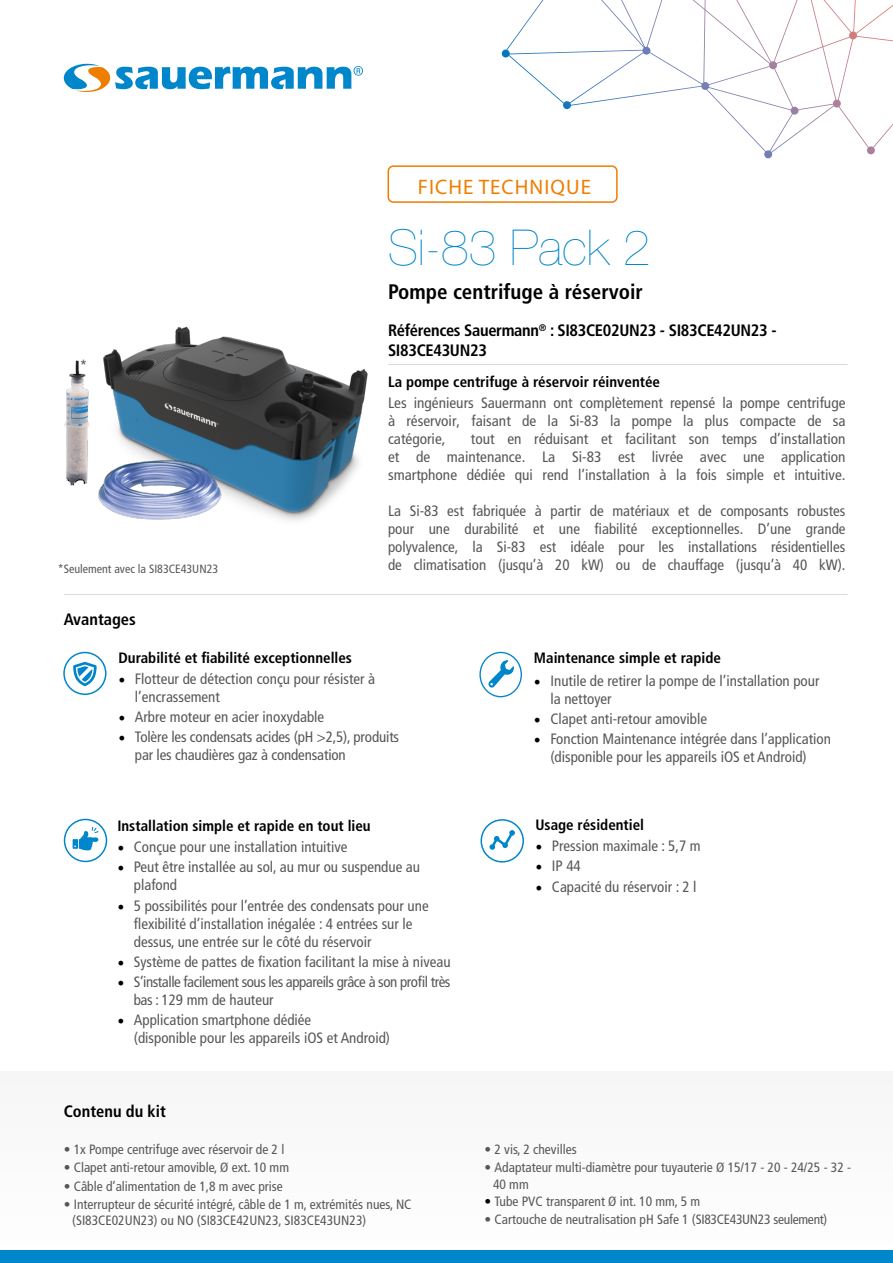
<style>
.page{position:relative;width:893px;height:1263px;background:#fff}
.page>*{position:absolute;margin:0;border:0;box-sizing:border-box;transform-origin:0 0}
.t1{font:200 49.5px "Helvetica Neue LT Std";color:#0086ca}
.t2{font:700 condensed 21px "Frutiger LT Std";color:#000}
.t3{font:21px "Myriad Pro";letter-spacing:.05em;color:#ef7d00}
.t4{font:700 condensed 16.5px/19.8px "Frutiger LT Std";letter-spacing:-.02em;color:#000}
.t5{font:700 condensed 16.5px "Frutiger LT Std";color:#000}
.t6{font:condensed 15px/18px "Frutiger LT Std";color:#575756}
.t7{font:700 condensed 15px "Frutiger LT Std";color:#000}
.t8{font:condensed 15px/18px "Frutiger LT Std";letter-spacing:-.03em;color:#575756}
.t9{font:condensed 13.5px/16.2px "Frutiger LT Std";color:#575756}
.t10{font:condensed 12px "Frutiger LT Std";color:#575756}
.s1{font-family:"Minion Pro";font-stretch:normal;font-size:18px;color:#000}
.s2{color:#000}
</style>
<div class="page">
<div style="left:0;top:1071px;width:893px;height:192px;background:#fafafa"></div>
<svg style="left:502px;top:0;width:391px;height:158px"></svg>
<svg style="left:64px;top:64px;width:299px;height:28px"></svg>
<div style="left:0;top:1251px;width:893px;height:12px;background:#0086ca"></div>
<img style="left:107px;top:326px;width:261px;height:195px">
<img style="left:98px;top:451px;width:136px;height:70px">
<img style="left:64px;top:354px;width:43px;height:139px">
<hr style="left:64px;top:594px;width:784px;height:1px;background:#dadada">
<hr style="left:388px;top:364px;width:460px;height:1px;background:#dadada">
<div style="left:387px;top:165px;width:231px;height:38px;border:2px solid #ef7d00;border-radius:5px"></div>
<svg style="left:480px;top:652px;width:41px;height:45px"></svg>
<div style="left:479px;top:652px;width:43px;height:45px;border:1px solid #0086ca;border-radius:50%"></div>
<svg style="left:488px;top:660px;width:26px;height:28px"></svg>
<div style="left:64px;top:819px;width:43px;height:43px;border:2px solid #0086ca;border-radius:50%"></div>
<svg style="left:73px;top:827px;width:25px;height:23px"></svg>
<div style="left:63px;top:652px;width:43px;height:43px;border:2px solid #0086ca;border-radius:50%"></div>
<svg style="left:73px;top:662px;width:24px;height:24px"></svg>
<div style="left:480px;top:819px;width:44px;height:43px;border:2px solid #0086ca;border-radius:50%"></div>
<svg style="left:489px;top:830px;width:26px;height:20px"></svg>
<p class="t6" style="left:80px;top:357px;width:9px">*</p>
<p class="t10" style="left:58px;top:562px;width:162px">*Seulement avec la SI83CE43UN23</p>
<p class="t5" style="left:64px;top:610px;width:74px">Avantages</p>
<h2 class="t3" style="left:418px;top:174px;width:175px">FICHE TECHNIQUE</h2>
<h1 class="t1" style="left:388px;top:219px;width:264px">Si-83 Pack 2</h1>
<h2 class="t2" style="left:388px;top:279px;width:257px">Pompe centrifuge à réservoir</h2>
<p class="t4" style="left:388px;top:320px;width:390px">Références Sauermann<sup>®</sup> : SI83CE02UN23 - SI83CE42UN23 -<br>SI83CE43UN23</p>
<p class="t7" style="left:388px;top:372px;width:274px">La pompe centrifuge à réservoir réinventée</p>
<p class="t6" style="left:388px;top:394px;width:459px;text-align:justify">Les ingénieurs Sauermann ont complètement repensé la pompe centrifuge à réservoir, faisant de la Si-83 la pompe la plus compacte de sa catégorie,</p>
<p class="t6" style="left:388px;top:430px;width:459px;text-align:justify;text-indent:83px">tout en réduisant et facilitant son temps d’installation et de maintenance. La Si-83 est livrée avec une application smartphone dédiée qui rend l’installation à la fois simple et intuitive.</p>
<p class="t6" style="left:388px;top:502px;width:459px;text-align:justify">La Si-83 est fabriquée à partir de matériaux et de composants robustes pour une durabilité et une fiabilité exceptionnelles. D’une grande polyvalence, la Si-83 est idéale pour les installations résidentielles de climatisation (jusqu’à 20 kW) ou de chauffage (jusqu’à 40 kW).</p>
<p class="t7" style="left:118px;top:649px;width:235px">Durabilité et fiabilité exceptionnelles</p>
<p class="t6" style="left:135px;top:670px;width:242px;text-indent:-16px"><span class="s1">•</span> Flotteur de détection conçu pour résister à l’encrassement</p>
<p class="t6" style="left:118px;top:708px;width:207px"><span class="s1">•</span> Arbre moteur en acier inoxydable</p>
<p class="t6" style="left:135px;top:728px;width:266px;text-indent:-16px"><span class="s1">•</span> Tolère les condensats acides (pH &gt;2,5), produits par les chaudières gaz à condensation</p>
<p class="t7" style="left:117px;top:817px;width:255px">Installation simple et rapide en tout lieu</p>
<p class="t6" style="left:117px;top:838px;width:232px"><span class="s1">•</span> Conçue pour une installation intuitive</p>
<p class="t6" style="left:134px;top:858px;width:288px;text-indent:-16px"><span class="s1">•</span> Peut être installée au sol, au mur ou suspendue au plafond</p>
<p class="t6" style="left:134px;top:896px;width:296px;text-indent:-16px"><span class="s1">•</span> 5 possibilités pour l’entrée des condensats pour une flexibilité d’installation inégalée : 4 entrées sur le dessus, une entrée sur le côté du réservoir</p>
<p class="t6" style="left:117px;top:953px;width:335px"><span class="s1">•</span> Système de pattes de fixation facilitant la mise à niveau</p>
<p class="t8" style="left:134px;top:973px;width:318px;text-indent:-16px"><span class="s1">•</span> S’installe facilement sous les appareils grâce à son profil très bas : 129 mm de hauteur</p>
<p class="t6" style="left:134px;top:1011px;width:258px;text-indent:-16px"><span class="s1">•</span> Application smartphone dédiée<br>(disponible pour les appareils iOS et Android)</p>
<p class="t5" style="left:64px;top:1101px;width:104px">Contenu du kit</p>
<p class="t9" style="left:64px;top:1141px;width:222px">• 1x Pompe centrifuge avec réservoir de 2 l</p>
<p class="t9" style="left:64px;top:1160px;width:227px">• Clapet anti-retour amovible, Ø ext. 10 mm</p>
<p class="t9" style="left:64px;top:1178px;width:221px">• Câble d’alimentation de 1,8 m avec prise</p>
<p class="t9" style="left:72px;top:1196px;width:341px;text-indent:-9px">• Interrupteur de sécurité intégré, câble de 1 m, extrémités nues, NC (SI83CE02UN23) ou NO (SI83CE42UN23, SI83CE43UN23)</p>
<p class="t7" style="left:534px;top:649px;width:188px">Maintenance simple et rapide</p>
<p class="t6" style="left:550px;top:672px;width:271px;text-indent:-16px"><span class="s1">•</span> Inutile de retirer la pompe de l’installation pour la nettoyer</p>
<p class="t6" style="left:534px;top:710px;width:175px"><span class="s1">•</span> Clapet anti-retour amovible</p>
<p class="t6" style="left:534px;top:730px;width:298px;text-align:center"><span class="s1">•</span> Fonction Maintenance intégrée dans l’application (disponible pour les appareils iOS et Android)</p>
<p class="t7" style="left:535px;top:816px;width:110px">Usage résidentiel</p>
<p class="t6" style="left:535px;top:837px;width:167px"><span class="s1">•</span> Pression maximale : 5,7 m</p>
<p class="t6" style="left:535px;top:857px;width:47px"><span class="s1">•</span> IP 44</p>
<p class="t6" style="left:535px;top:877px;width:163px"><span class="s1">•</span> Capacité du réservoir : 2 l</p>
<p class="t9" style="left:485px;top:1141px;width:94px">• 2 vis, 2 chevilles</p>
<p class="t9" style="left:493px;top:1160px;width:360px;text-indent:-9px">• Adaptateur multi-diamètre pour tuyauterie Ø 15/17 - 20 - 24/25 - 32 -<br>40 mm</p>
<p class="t9" style="left:485px;top:1193px;width:217px"><span class="s2">•</span> Tube PVC transparent Ø int. 10 mm, 5 m</p>
<p class="t9" style="left:485px;top:1211px;width:344px">• Cartouche de neutralisation pH Safe 1 (SI83CE43UN23 seulement)</p>
</div>
